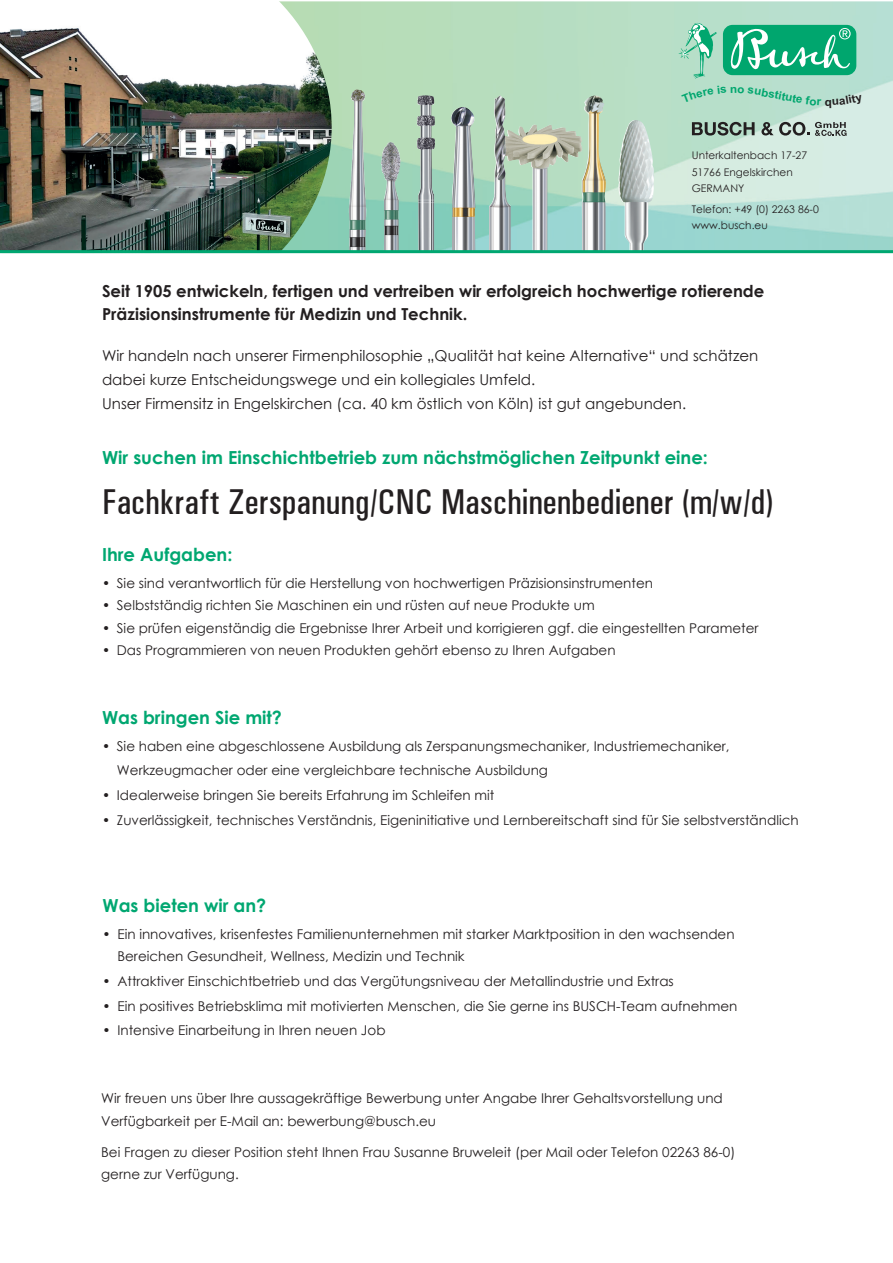
<style>
.page{position:relative;width:893px;height:1263px;background:#fff}
.page>*{position:absolute;margin:0;border:0;box-sizing:border-box;transform-origin:0 0}
.t1{font:500 condensed 36px "Univers";color:#231f20}
.t2{font:700 18px "Century Gothic";color:#00a771}
.t3{font:700 16.5px/22.5px "Century Gothic";color:#231f20}
.t4{font:15px/24px "Century Gothic";color:#231f20}
.t5{font:13.5px/22.5px "Century Gothic";color:#231f20}
.t6{font:700 11.25px "Arial";color:#00a66e}
.t7{font:10.5px/16.5px "Century Gothic";color:#231f20}
</style>
<div class="page">
<img style="left:332px;top:1px;width:561px;height:249px">
<svg style="left:692px;top:122px;width:63px;height:14px"></svg>
<svg style="left:761px;top:122px;width:86px;height:14px"></svg>
<div style="left:723px;top:25px;width:133px;height:50px;background:#00a66e;border-radius:10px"></div>
<svg style="left:730px;top:28px;width:121px;height:41px"></svg>
<svg style="left:679px;top:22px;width:38px;height:57px;background:#97d6ba"></svg>
<img style="left:0;top:1px;width:332px;height:249px">
<img style="left:348px;top:89px;width:236px;height:161px">
<div style="left:0;top:250px;width:893px;height:3px;border:2px solid #00a771"></div>
<svg style="left:681px;top:86px;width:80px;height:17px"></svg>
<svg style="left:792px;top:94px;width:71px;height:14px"></svg>
<p class="t6" style="left:763px;top:84px;width:33px;rotate:11deg">bstitu</p>
<p class="t7" style="left:692px;top:147px;width:117px">Unterkaltenbach 17-27<br>51766 Engelskirchen<br>GERMANY</p>
<p class="t7" style="left:692px;top:201px;width:129px">Telefon: +49 (0) 2263 86-0 www.busch.eu</p>
<p class="t3" style="left:102px;top:279px;width:664px">Seit 1905 entwickeln, fertigen und vertreiben wir erfolgreich hochwertige rotierende<br>Präzisionsinstrumente für Medizin und Technik.</p>
<p class="t4" style="left:102px;top:343px;width:658px">Wir handeln nach unserer Firmenphilosophie „Qualität hat keine Alternative“ und schätzen dabei kurze Entscheidungswege und ein kollegiales Umfeld.<br>Unser Firmensitz in Engelskirchen (ca. 40 km östlich von Köln) ist gut angebunden.</p>
<h2 class="t2" style="left:102px;top:444px;width:607px">Wir suchen im Einschichtbetrieb zum nächstmöglichen Zeitpunkt eine:</h2>
<h1 class="t1" style="left:102px;top:480px;width:673px">Fachkraft Zerspanung/CNC Maschinenbediener (m/w/d)</h1>
<h2 class="t2" style="left:102px;top:541px;width:132px">Ihre Aufgaben:</h2>
<p class="t5" style="left:102px;top:571px;width:552px">• Sie sind verantwortlich für die Herstellung von hochwertigen Präzisionsinstrumenten</p>
<p class="t5" style="left:102px;top:594px;width:494px">• Selbstständig richten Sie Maschinen ein und rüsten auf neue Produkte um</p>
<p class="t5" style="left:102px;top:616px;width:658px">• Sie prüfen eigenständig die Ergebnisse Ihrer Arbeit und korrigieren ggf. die eingestellten Parameter</p>
<p class="t5" style="left:102px;top:639px;width:515px">• Das Programmieren von neuen Produkten gehört ebenso zu Ihren Aufgaben</p>
<h2 class="t2" style="left:102px;top:704px;width:181px">Was bringen Sie mit?</h2>
<p class="t5" style="left:117px;top:733px;width:614px;line-height:24.6px;text-indent:-15px">• Sie haben eine abgeschlossene Ausbildung als Zerspanungsmechaniker, Industriemechaniker,<br>Werkzeugmacher oder eine vergleichbare technische Ausbildung</p>
<p class="t5" style="left:102px;top:784px;width:394px">• Idealerweise bringen Sie bereits Erfahrung im Schleifen mit</p>
<p class="t5" style="left:102px;top:808px;width:698px">• Zuverlässigkeit, technisches Verständnis, Eigeninitiative und Lernbereitschaft sind für Sie selbstverständlich</p>
<h2 class="t2" style="left:103px;top:892px;width:165px">Was bieten wir an?</h2>
<p class="t5" style="left:117px;top:922px;width:619px;text-indent:-15px">• Ein innovatives, krisenfestes Familienunternehmen mit starker Marktposition in den wachsenden<br>Bereichen Gesundheit, Wellness, Medizin und Technik</p>
<p class="t5" style="left:103px;top:969px;width:573px">• Attraktiver Einschichtbetrieb und das Vergütungsniveau der Metallindustrie und Extras</p>
<p class="t5" style="left:103px;top:994px;width:636px">• Ein positives Betriebsklima mit motivierten Menschen, die Sie gerne ins BUSCH-Team aufnehmen</p>
<p class="t5" style="left:103px;top:1019px;width:284px">• Intensive Einarbeitung in Ihren neuen Job</p>
<p class="t5" style="left:101px;top:1087px;width:623px">Wir freuen uns über Ihre aussagekräftige Bewerbung unter Angabe Ihrer Gehaltsvorstellung und<br>Verfügbarkeit per E-Mail an: bewerbung@busch.eu</p>
<p class="t5" style="left:101px;top:1140px;width:636px">Bei Fragen zu dieser Position steht Ihnen Frau Susanne Bruweleit (per Mail oder Telefon 02263 86-0) gerne zur Verfügung.</p>
</div>
